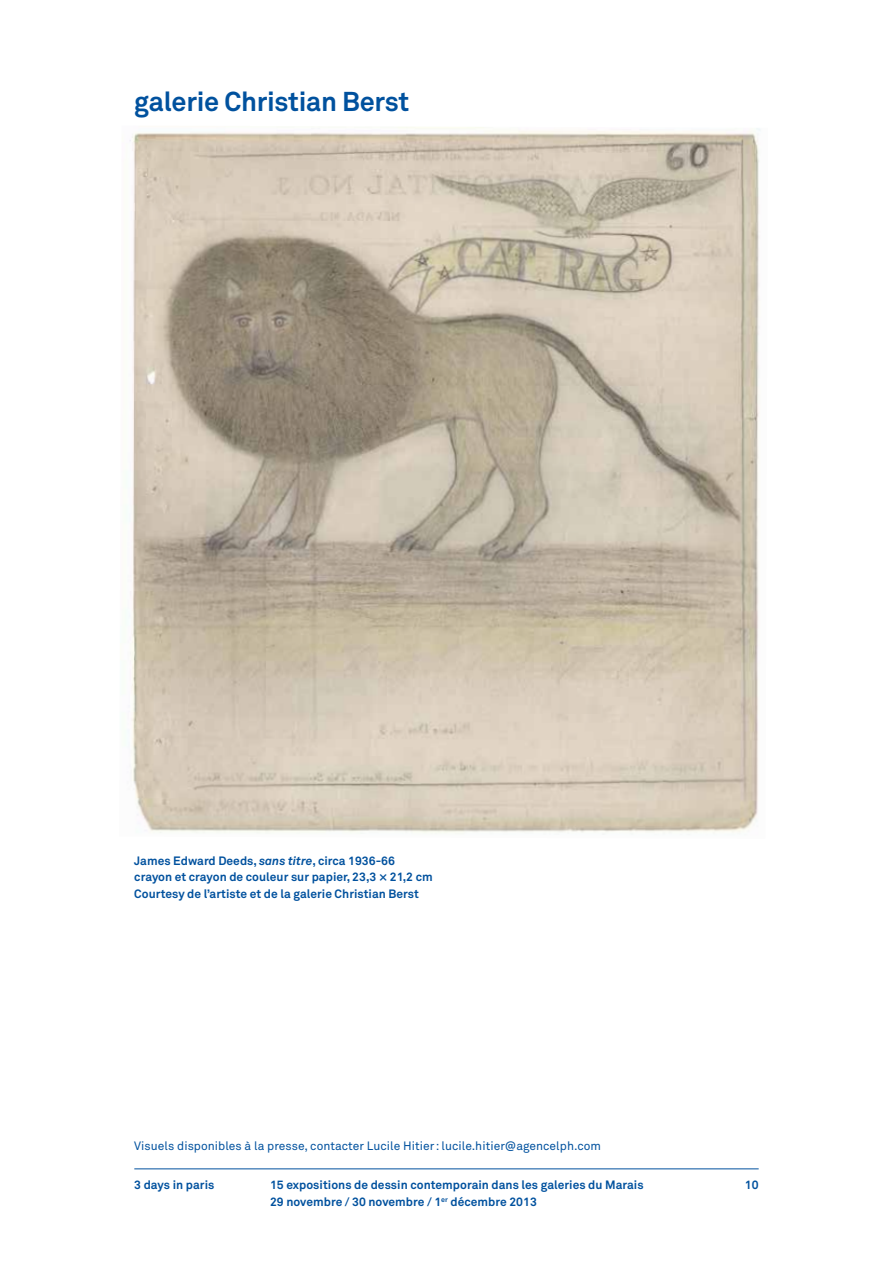
<style>
.page{position:relative;width:893px;height:1263px;background:#fff}
.page>*{position:absolute;margin:0;border:0;box-sizing:border-box;transform-origin:0 0}
.t1{font:700 27px "Akkurat";letter-spacing:-.01em;color:#00519e}
.t2{font:700 12px/16.5px "Akkurat";letter-spacing:.005em;color:#00519e}
.t3{font:12px "Akkurat";letter-spacing:.005em;color:#00519e}
.s1{font-style:italic}
</style>
<div class="page">
<hr style="left:134px;top:1168px;width:625px;height:1px;background:#00519e">
<img style="left:129px;top:127px;width:631px;height:706px">
<h1 class="t1" style="left:134px;top:85px;width:276px">galerie Christian Berst</h1>
<p class="t2" style="left:134px;top:852px;width:300px">James Edward Deeds, <span class="s1">sans titre</span>, circa 1936-66 crayon et crayon de couleur sur papier, 23,3 × 21,2 cm<br>Courtesy de l’artiste et de la galerie Christian Berst</p>
<p class="t3" style="left:134px;top:1138px;width:468px">Visuels disponibles à la presse, contacter Lucile Hitier: lucile.hitier@agencelph.com</p>
<p class="t2" style="left:270px;top:1176px;width:375px">15 expositions de dessin contemporain dans les galeries du Marais<br>29 novembre / 30 novembre / 1<sup>er</sup> décembre 2013</p>
<p class="t2" style="left:134px;top:1176px;width:82px">3 days in paris</p>
<p class="t2" style="left:745px;top:1176px;width:15px">10</p>
</div>
